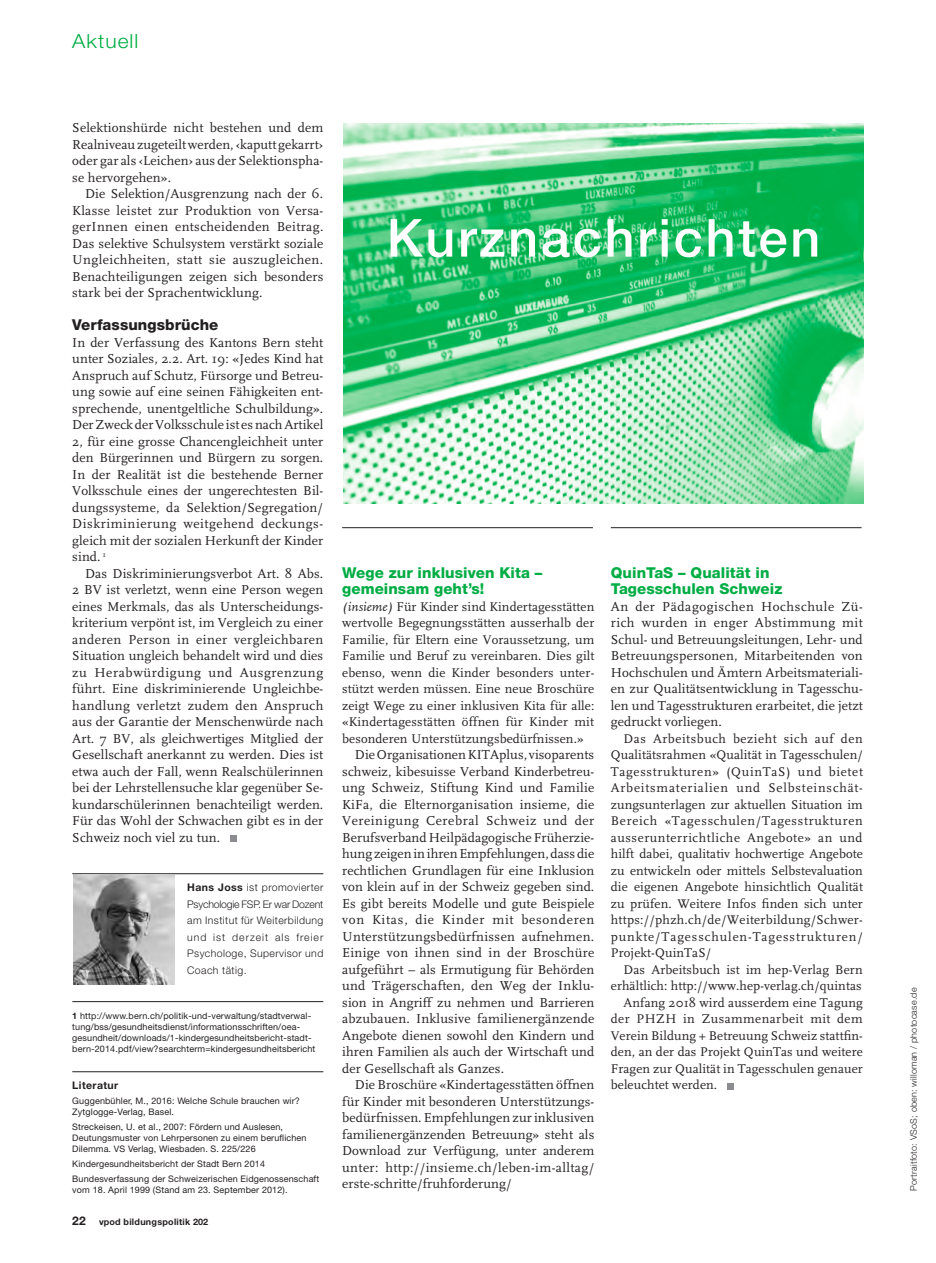
<style>
.page{position:relative;width:936px;height:1263px;background:#fff}
.page>*{position:absolute;margin:0;border:0;box-sizing:border-box;transform-origin:0 0}
.Titel_65_Helvetica_3{font:500 52.5px "Helvetica Neue LT Std";letter-spacing:.05em;color:#fff}
.Rubrik_oben{font:300 19.5px "Helvetica Neue LT Std";letter-spacing:.05em;color:#00ad44;scale:1.08 1}
.t1{font:800 15px/16.5px "Helvetica Neue LT Std";letter-spacing:.005em;color:#00ad44}
.Z-Titel_85_H_10{font:800 15px "Helvetica Neue LT Std";letter-spacing:.005em;color:#231f20}
.Block_Scala_9pt_einz{font:13.5px/16.5px "FF Scala";letter-spacing:.01em;color:#231f20;text-align:justify}
.Block_Scala_9pt{font:13.5px/16.5px "FF Scala";letter-spacing:.01em;color:#231f20;text-align:justify}
.Block_Scala_9pt_einz-2{font:13.2px/16.5px "FF Scala";letter-spacing:.01em;color:#231f20;text-align:justify}
.Block_Scala_9pt-2{font:13.2px/16.5px "FF Scala";letter-spacing:.01em;color:#231f20;text-align:justify}
.Block_Autor_45_H_7_L{font:300 10.5px/16.5px "Helvetica Neue LT Std";letter-spacing:.04em;color:#231f20;text-align:justify}
.Block_Autor_45_H_7_L-2{font:700 10.5px "Helvetica Neue LT Std";letter-spacing:.04em;color:#231f20}
.Literatur_Fussnoten{font:9px/10.8px "Helvetica Neue LT Std";letter-spacing:.015em;color:#231f20}
.Literatur_Fussnotte{font:9px/10.8px "Helvetica Neue LT Std";letter-spacing:.015em;color:#231f20}
.Credit_vertical_45_H{font:300 9px "Helvetica Neue LT Std";letter-spacing:.02em;color:#231f20}
.t2{font:700 9px "Helvetica Neue LT Std";letter-spacing:.03em;color:#231f20}
.s1{font-weight:700}
.s2{font-size:12px}
.s3{font-style:italic}
</style>
<div class="page">
<img style="left:343px;top:124px;width:520px;height:379px">
<hr style="left:342px;top:527px;width:251px;height:1px;background:#231f20">
<hr style="left:610px;top:527px;width:251px;height:1px;background:#231f20">
<div style="left:727px;top:1083px;width:7px;height:6px;background:#8a8c8f"></div>
<hr style="left:72px;top:873px;width:251px;height:1px;background:#231f20">
<hr style="left:72px;top:1001px;width:251px;height:1px;background:#231f20">
<hr style="left:72px;top:1071px;width:251px;height:1px;background:#231f20">
<div style="left:231px;top:835px;width:6px;height:7px;background:#8a8c8f"></div>
<img style="left:73px;top:875px;width:101px;height:109px">
<p class="Rubrik_oben" style="left:72px;top:29px;width:63px">Aktuell</p>
<p class="Block_Scala_9pt_einz" style="left:72px;top:120px;width:253px">Selektionshürde nicht bestehen und dem Realniveau zugeteilt werden, ‹kaputt gekarrt› oder gar als ‹Leichen› aus der Selektionspha&shy;se hervorgehen».</p>
<p class="Block_Scala_9pt_einz" style="left:72px;top:186px;width:253px;text-indent:13px">Die Selektion/Ausgrenzung nach der 6.<br>Klasse leistet zur Produktion von Versa&shy;gerInnen einen entscheidenden Beitrag.<br>Das selektive Schulsystem verstärkt soziale Ungleichheiten, statt sie auszugleichen.<br>Benachteiligungen zeigen sich besonders stark bei der Sprachentwicklung.</p>
<p class="Z-Titel_85_H_10" style="left:72px;top:316px;width:147px">Verfassungsbrüche</p>
<p class="Block_Scala_9pt" style="left:72px;top:334px;width:252px">In der Verfassung des Kantons Bern steht unter Soziales, 2.2. Art. 19: «Jedes Kind hat Anspruch auf Schutz, Fürsorge und Betreu&shy;ung sowie auf eine seinen Fähigkeiten ent&shy;sprechende, unentgeltliche Schulbildung».<br>Der Zweck der Volksschule ist es nach Artikel 2, für eine grosse Chancengleichheit unter den Bürgerinnen und Bürgern zu sorgen.<br>In der Realität ist die bestehende Berner Volksschule eines der ungerechtesten Bil&shy;dungssysteme, da Selektion/Segregation/ Diskriminierung weitgehend deckungs&shy;gleich mit der sozialen Herkunft der Kinder sind. <sup>1</sup></p>
<p class="Block_Scala_9pt_einz" style="left:72px;top:565px;width:252px;text-indent:13px">Das Diskriminierungsverbot Art. 8 Abs.<br>2 BV ist verletzt, wenn eine Person wegen eines Merkmals, das als Unterscheidungs&shy;kriterium verpönt ist, im Vergleich zu einer anderen Person in einer vergleichbaren Situation ungleich behandelt wird und dies zu Herabwürdigung und Ausgrenzung führt. Eine diskriminierende Ungleichbe&shy;handlung verletzt zudem den Anspruch aus der Garantie der Menschenwürde nach Art. 7 BV, als gleichwertiges Mitglied der Gesellschaft anerkannt zu werden. Dies ist etwa auch der Fall, wenn Realschülerinnen bei der Lehrstellensuche klar gegenüber Se&shy;kundarschülerinnen benachteiligt werden.<br>Für das Wohl der Schwachen gibt es in der Schweiz noch viel zu tun.</p>
<p class="Block_Autor_45_H_7_L" style="left:187px;top:879px;width:138px"><span class="s1">Hans Joss</span> ist promovierter Psychologie FSP. Er war Dozent am Institut für Weiterbildung und ist derzeit als freier Psychologe, Supervisor und Coach tätig.</p>
<p class="Literatur_Fussnotte" style="left:72px;top:1010px;width:245px"><span class="s1">1</span> http://www.bern.ch/politik-und-verwaltung/stadtverwal&shy;tung/bss/gesundheitsdienst/informationsschriften/oea&shy;gesundheit/downloads/1-kindergesundheitsbericht-stadt&shy;bern-2014.pdf/view?searchterm=kindergesundheitsbericht</p>
<p class="Block_Autor_45_H_7_L-2" style="left:72px;top:1079px;width:47px">Literatur</p>
<p class="Literatur_Fussnoten" style="left:72px;top:1095px;width:229px">Guggenbühler, M., 2016: Welche Schule brauchen wir?<br>Zytglogge-Verlag, Basel.</p>
<p class="Literatur_Fussnoten" style="left:72px;top:1121px;width:236px">Streckeisen, U. et al., 2007: Fördern und Auslesen,<br>Deutungsmuster von Lehrpersonen zu einem beruflichen<br>Dilemma. VS Verlag, Wiesbaden. S. 225/226</p>
<p class="Literatur_Fussnoten" style="left:72px;top:1158px;width:194px">Kindergesundheitsbericht der Stadt Bern 2014</p>
<p class="Literatur_Fussnoten" style="left:72px;top:1173px;width:248px">Bundesverfassung der Schweizerischen Eidgenossenschaft vom 18. April 1999 (Stand am 23. September 2012).</p>
<p class="t2" style="left:72px;top:1216px;width:137px"><span class="s2">22</span> vpod bildungspolitik 202</p>
<p class="Titel_65_Helvetica_3" style="left:386px;top:207px;width:435px">Kurznachrichten</p>
<p class="t1" style="left:342px;top:564px;width:201px">Wege zur inklusiven Kita – gemeinsam geht’s!</p>
<p class="Block_Scala_9pt-2" style="left:342px;top:598px;width:254px"><span class="s3">(insieme)</span> Für Kinder sind Kindertagesstätten wertvolle Begegnungsstätten ausserhalb der Familie, für Eltern eine Voraussetzung, um Familie und Beruf zu vereinbaren. Dies gilt ebenso, wenn die Kinder besonders unter&shy;stützt werden müssen. Eine neue Broschüre zeigt Wege zu einer inklusiven Kita für alle: «Kindertagesstätten öffnen für Kinder mit besonderen Unterstützungsbedürfnissen.»</p>
<p class="Block_Scala_9pt_einz" style="left:342px;top:747px;width:254px;text-indent:13px">Die Organisationen KITAplus, visoparents schweiz, kibesuisse Verband Kinderbetreu&shy;ung Schweiz, Stiftung Kind und Familie KiFa, die Elternorganisation insieme, die Vereinigung Cerebral Schweiz und der Berufsverband Heilpädagogische Früherzie&shy;hung zeigen in ihren Empfehlungen, dass die rechtlichen Grundlagen für eine Inklusion von klein auf in der Schweiz gegeben sind.<br>Es gibt bereits Modelle und gute Beispiele von Kitas, die Kinder mit besonderen Unterstützungsbedürfnissen aufnehmen.<br>Einige von ihnen sind in der Broschüre aufgeführt – als Ermutigung für Behörden und Trägerschaften, den Weg der Inklu&shy;sion in Angriff zu nehmen und Barrieren abzubauen. Inklusive familienergänzende Angebote dienen sowohl den Kindern und ihren Familien als auch der Wirtschaft und der Gesellschaft als Ganzes.</p>
<p class="Block_Scala_9pt_einz" style="left:342px;top:1077px;width:254px;text-indent:13px">Die Broschüre «Kindertagesstätten öffnen für Kinder mit besonderen Unterstützungs&shy;bedürfnissen. Empfehlungen zur inklusiven familienergänzenden Betreuung» steht als Download zur Verfügung, unter anderem unter: http://insieme.ch/leben-im-alltag/ erste-schritte/fruhforderung/</p>
<p class="t1" style="left:610px;top:564px;width:173px">QuinTaS – Qualität in<br>Tagesschulen Schweiz</p>
<p class="Block_Scala_9pt" style="left:610px;top:598px;width:253px">An der Pädagogischen Hochschule Zü&shy;rich wurden in enger Abstimmung mit Schul- und Betreuungsleitungen, Lehr- und Betreuungspersonen, Mitarbeitenden von Hochschulen und Ämtern Arbeitsmateriali&shy;en zur Qualitätsentwicklung in Tagesschu&shy;len und Tagesstrukturen erarbeitet, die jetzt gedruckt vorliegen.</p>
<p class="Block_Scala_9pt_einz-2" style="left:610px;top:730px;width:253px;text-indent:13px">Das Arbeitsbuch bezieht sich auf den Qualitätsrahmen «Qualität in Tagesschulen/ Tagesstrukturen» (QuinTaS) und bietet Arbeitsmaterialien und Selbsteinschät&shy;zungsunterlagen zur aktuellen Situation im Bereich «Tagesschulen/Tagesstrukturen ausserunterrichtliche Angebote» an und hilft dabei, qualitativ hochwertige Angebote zu entwickeln oder mittels Selbstevaluation die eigenen Angebote hinsichtlich Qualität zu prüfen. Weitere Infos finden sich unter https://phzh.ch/de/Weiterbildung/Schwer&shy;punkte/Tagesschulen-Tagesstrukturen/ Projekt-QuinTaS/</p>
<p class="Block_Scala_9pt_einz-2" style="left:610px;top:961px;width:253px;text-align:right">Das Arbeitsbuch ist im hep-Verlag Bern erhältlich: http://www.hep-verlag.ch/quintas</p>
<p class="Block_Scala_9pt_einz-2" style="left:610px;top:994px;width:253px;text-indent:13px">Anfang 2018 wird ausserdem eine Tagung der PHZH in Zusammenarbeit mit dem Verein Bildung + Betreuung Schweiz stattfin&shy;den, an der das Projekt QuinTas und weitere Fragen zur Qualität in Tagesschulen genauer beleuchtet werden.</p>
<p class="Credit_vertical_45_H" style="left:908px;top:1191px;width:205px;rotate:-90deg">Portraitfoto: VSoS; oben: willoman / photocase.de</p>
</div>
